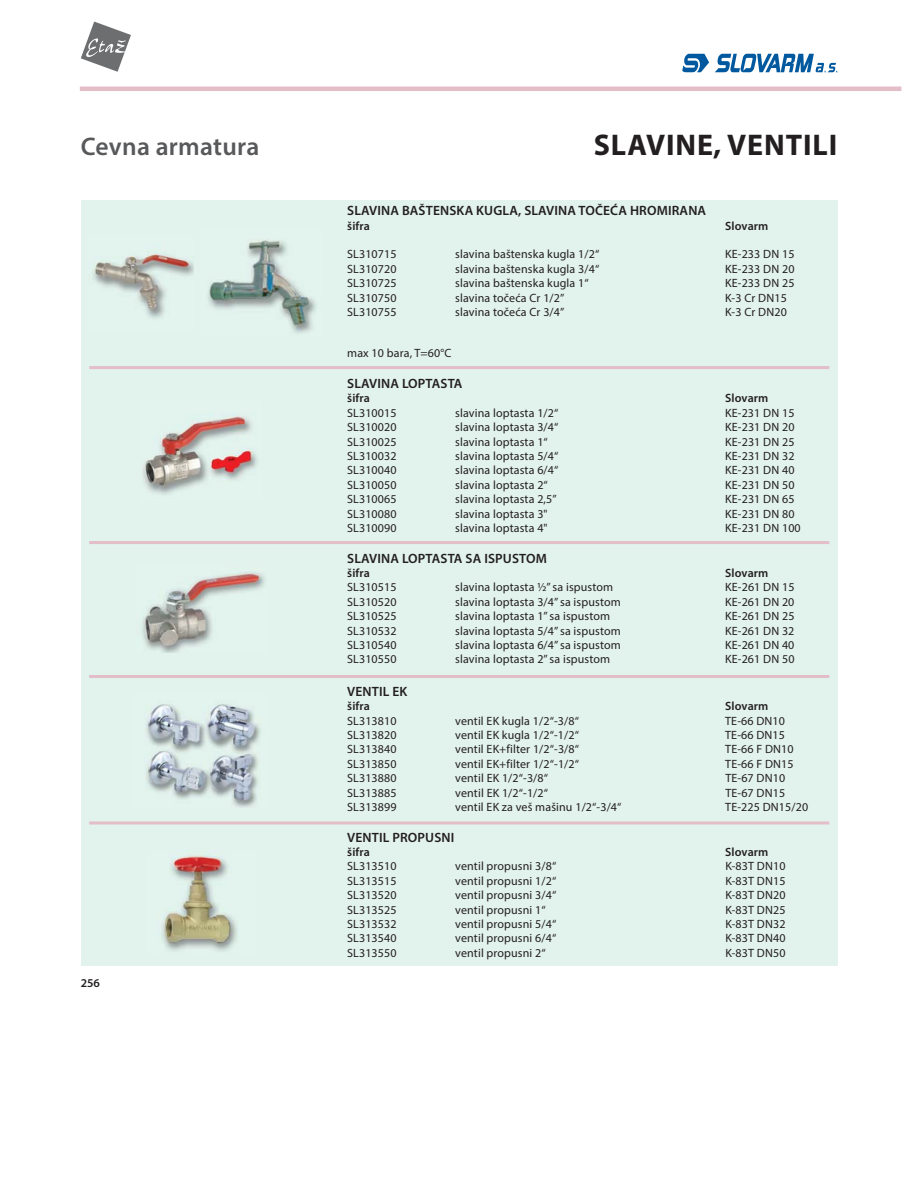
<style>
.page{position:relative;width:918px;height:1188px;background:#fff}
.page>*{position:absolute;margin:0;border:0;box-sizing:border-box;transform-origin:0 0}
.t1{font:700 30px "Myriad Pro";letter-spacing:.03em;color:#231f20}
.t2{font:600 25.5px "Myriad Pro";letter-spacing:.01em;color:#58595b}
.t3{font:600 13.5px "Myriad Pro";letter-spacing:.01em;color:#231f20}
.t4{font:12px "Myriad Pro";letter-spacing:.01em;color:#231f20}
.t5{font:600 12px "Myriad Pro";letter-spacing:.01em;color:#231f20}
</style>
<div class="page">
<hr style="left:80px;top:87px;width:821px;height:4px;background:#e3bdc7">
<svg style="left:81px;top:22px;width:50px;height:50px"></svg>
<div style="left:81px;top:200px;width:757px;height:765px;background:#e2f2ec"></div>
<hr style="left:89px;top:366px;width:740px;height:3px;background:#e3bdc7">
<hr style="left:89px;top:541px;width:740px;height:3px;background:#e3bdc7">
<hr style="left:89px;top:675px;width:740px;height:3px;background:#e3bdc7">
<hr style="left:89px;top:822px;width:740px;height:3px;background:#e3bdc7">
<img style="left:93px;top:252px;width:101px;height:66px">
<img style="left:142px;top:571px;width:123px;height:82px">
<img style="left:208px;top:240px;width:108px;height:93px">
<img style="left:146px;top:704px;width:114px;height:103px">
<img style="left:143px;top:416px;width:114px;height:79px">
<img style="left:162px;top:856px;width:75px;height:95px">
<svg style="left:682px;top:54px;width:27px;height:18px"></svg>
<svg style="left:715px;top:54px;width:123px;height:18px"></svg>
<h2 class="t2" style="left:81px;top:137px;width:180px">Cevna armatura</h2>
<h1 class="t1" style="left:594px;top:127px;width:245px">SLAVINE, VENTILI</h1>
<p class="t5" style="left:81px;top:978px;width:21px">256</p>
<p class="t3" style="left:347px;top:206px;width:360px">SLAVINA BAŠTENSKA KUGLA, SLAVINA TOČEĆA HROMIRANA</p>
<p class="t5" style="left:347px;top:221px;width:24px">šifra</p>
<p class="t5" style="left:725px;top:221px;width:45px">Slovarm</p>
<p class="t4" style="left:347px;top:250px;width:51px">SL310715</p>
<p class="t4" style="left:455px;top:250px;width:146px">slavina baštenska kugla 1/2“</p>
<p class="t4" style="left:725px;top:250px;width:71px">KE-233 DN 15</p>
<p class="t4" style="left:347px;top:264px;width:51px">SL310720</p>
<p class="t4" style="left:455px;top:264px;width:146px">slavina baštenska kugla 3/4“</p>
<p class="t4" style="left:725px;top:264px;width:71px">KE-233 DN 20</p>
<p class="t4" style="left:347px;top:279px;width:51px">SL310725</p>
<p class="t4" style="left:455px;top:279px;width:135px">slavina baštenska kugla 1“</p>
<p class="t4" style="left:725px;top:279px;width:71px">KE-233 DN 25</p>
<p class="t4" style="left:347px;top:293px;width:51px">SL310750</p>
<p class="t4" style="left:455px;top:293px;width:111px">slavina točeća Cr 1/2”</p>
<p class="t4" style="left:725px;top:293px;width:63px">K-3 Cr DN15</p>
<p class="t4" style="left:347px;top:307px;width:51px">SL310755</p>
<p class="t4" style="left:455px;top:307px;width:111px">slavina točeća Cr 3/4”</p>
<p class="t4" style="left:725px;top:307px;width:63px">K-3 Cr DN20</p>
<p class="t4" style="left:347px;top:349px;width:106px">max 10 bara, T=60°C</p>
<p class="t3" style="left:347px;top:378px;width:117px">SLAVINA LOPTASTA</p>
<p class="t5" style="left:347px;top:394px;width:24px">šifra</p>
<p class="t5" style="left:725px;top:394px;width:45px">Slovarm</p>
<p class="t4" style="left:347px;top:408px;width:51px">SL310015</p>
<p class="t4" style="left:455px;top:408px;width:105px">slavina loptasta 1/2“</p>
<p class="t4" style="left:725px;top:408px;width:71px">KE-231 DN 15</p>
<p class="t4" style="left:347px;top:423px;width:51px">SL310020</p>
<p class="t4" style="left:455px;top:423px;width:105px">slavina loptasta 3/4“</p>
<p class="t4" style="left:725px;top:423px;width:71px">KE-231 DN 20</p>
<p class="t4" style="left:347px;top:437px;width:51px">SL310025</p>
<p class="t4" style="left:455px;top:437px;width:94px">slavina loptasta 1“</p>
<p class="t4" style="left:725px;top:437px;width:71px">KE-231 DN 25</p>
<p class="t4" style="left:347px;top:451px;width:51px">SL310032</p>
<p class="t4" style="left:455px;top:451px;width:105px">slavina loptasta 5/4“</p>
<p class="t4" style="left:725px;top:451px;width:71px">KE-231 DN 32</p>
<p class="t4" style="left:347px;top:466px;width:51px">SL310040</p>
<p class="t4" style="left:455px;top:466px;width:105px">slavina loptasta 6/4“</p>
<p class="t4" style="left:725px;top:466px;width:71px">KE-231 DN 40</p>
<p class="t4" style="left:347px;top:480px;width:51px">SL310050</p>
<p class="t4" style="left:455px;top:480px;width:94px">slavina loptasta 2“</p>
<p class="t4" style="left:725px;top:480px;width:71px">KE-231 DN 50</p>
<p class="t4" style="left:347px;top:495px;width:51px">SL310065</p>
<p class="t4" style="left:455px;top:495px;width:103px">slavina loptasta 2,5”</p>
<p class="t4" style="left:725px;top:495px;width:71px">KE-231 DN 65</p>
<p class="t4" style="left:347px;top:509px;width:51px">SL310080</p>
<p class="t4" style="left:455px;top:509px;width:94px">slavina loptasta 3"</p>
<p class="t4" style="left:725px;top:509px;width:71px">KE-231 DN 80</p>
<p class="t4" style="left:347px;top:523px;width:51px">SL310090</p>
<p class="t4" style="left:455px;top:523px;width:94px">slavina loptasta 4"</p>
<p class="t4" style="left:725px;top:523px;width:77px">KE-231 DN 100</p>
<p class="t3" style="left:347px;top:553px;width:201px">SLAVINA LOPTASTA SA ISPUSTOM</p>
<p class="t5" style="left:347px;top:568px;width:24px">šifra</p>
<p class="t5" style="left:725px;top:568px;width:45px">Slovarm</p>
<p class="t4" style="left:347px;top:583px;width:51px">SL310515</p>
<p class="t4" style="left:455px;top:583px;width:160px">slavina loptasta ½” sa ispustom</p>
<p class="t4" style="left:725px;top:583px;width:71px">KE-261 DN 15</p>
<p class="t4" style="left:347px;top:597px;width:51px">SL310520</p>
<p class="t4" style="left:455px;top:597px;width:167px">slavina loptasta 3/4” sa ispustom</p>
<p class="t4" style="left:725px;top:597px;width:71px">KE-261 DN 20</p>
<p class="t4" style="left:347px;top:612px;width:51px">SL310525</p>
<p class="t4" style="left:455px;top:612px;width:157px">slavina loptasta 1” sa ispustom</p>
<p class="t4" style="left:725px;top:612px;width:71px">KE-261 DN 25</p>
<p class="t4" style="left:347px;top:626px;width:51px">SL310532</p>
<p class="t4" style="left:455px;top:626px;width:167px">slavina loptasta 5/4” sa ispustom</p>
<p class="t4" style="left:725px;top:626px;width:71px">KE-261 DN 32</p>
<p class="t4" style="left:347px;top:640px;width:51px">SL310540</p>
<p class="t4" style="left:455px;top:640px;width:167px">slavina loptasta 6/4” sa ispustom</p>
<p class="t4" style="left:725px;top:640px;width:71px">KE-261 DN 40</p>
<p class="t4" style="left:347px;top:655px;width:51px">SL310550</p>
<p class="t4" style="left:455px;top:655px;width:157px">slavina loptasta 2” sa ispustom</p>
<p class="t4" style="left:725px;top:655px;width:71px">KE-261 DN 50</p>
<p class="t3" style="left:347px;top:686px;width:62px">VENTIL EK</p>
<p class="t5" style="left:347px;top:702px;width:24px">šifra</p>
<p class="t5" style="left:725px;top:702px;width:45px">Slovarm</p>
<p class="t4" style="left:347px;top:716px;width:51px">SL313810</p>
<p class="t4" style="left:455px;top:716px;width:125px">ventil EK kugla 1/2“-3/8“</p>
<p class="t4" style="left:725px;top:716px;width:61px">TE-66 DN10</p>
<p class="t4" style="left:347px;top:730px;width:51px">SL313820</p>
<p class="t4" style="left:455px;top:730px;width:125px">ventil EK kugla 1/2“-1/2“</p>
<p class="t4" style="left:725px;top:730px;width:61px">TE-66 DN15</p>
<p class="t4" style="left:347px;top:745px;width:51px">SL313840</p>
<p class="t4" style="left:455px;top:745px;width:125px">ventil EK+filter 1/2“-3/8“</p>
<p class="t4" style="left:725px;top:745px;width:70px">TE-66 F DN10</p>
<p class="t4" style="left:347px;top:759px;width:51px">SL313850</p>
<p class="t4" style="left:455px;top:759px;width:125px">ventil EK+filter 1/2“-1/2“</p>
<p class="t4" style="left:725px;top:759px;width:70px">TE-66 F DN15</p>
<p class="t4" style="left:347px;top:774px;width:51px">SL313880</p>
<p class="t4" style="left:455px;top:774px;width:94px">ventil EK 1/2“-3/8“</p>
<p class="t4" style="left:725px;top:774px;width:61px">TE-67 DN10</p>
<p class="t4" style="left:347px;top:788px;width:51px">SL313885</p>
<p class="t4" style="left:455px;top:788px;width:94px">ventil EK 1/2“-1/2“</p>
<p class="t4" style="left:725px;top:788px;width:61px">TE-67 DN15</p>
<p class="t4" style="left:347px;top:802px;width:51px">SL313899</p>
<p class="t4" style="left:455px;top:802px;width:168px">ventil EK za veš mašinu 1/2“-3/4“</p>
<p class="t4" style="left:725px;top:802px;width:84px">TE-225 DN15/20</p>
<p class="t3" style="left:347px;top:832px;width:109px">VENTIL PROPUSNI</p>
<p class="t5" style="left:347px;top:847px;width:24px">šifra</p>
<p class="t5" style="left:725px;top:847px;width:45px">Slovarm</p>
<p class="t4" style="left:347px;top:862px;width:51px">SL313510</p>
<p class="t4" style="left:455px;top:862px;width:103px">ventil propusni 3/8“</p>
<p class="t4" style="left:725px;top:862px;width:62px">K-83T DN10</p>
<p class="t4" style="left:347px;top:876px;width:51px">SL313515</p>
<p class="t4" style="left:455px;top:876px;width:103px">ventil propusni 1/2“</p>
<p class="t4" style="left:725px;top:876px;width:62px">K-83T DN15</p>
<p class="t4" style="left:347px;top:891px;width:51px">SL313520</p>
<p class="t4" style="left:455px;top:891px;width:103px">ventil propusni 3/4“</p>
<p class="t4" style="left:725px;top:891px;width:62px">K-83T DN20</p>
<p class="t4" style="left:347px;top:905px;width:51px">SL313525</p>
<p class="t4" style="left:455px;top:905px;width:92px">ventil propusni 1“</p>
<p class="t4" style="left:725px;top:905px;width:62px">K-83T DN25</p>
<p class="t4" style="left:347px;top:919px;width:51px">SL313532</p>
<p class="t4" style="left:455px;top:919px;width:103px">ventil propusni 5/4“</p>
<p class="t4" style="left:725px;top:919px;width:62px">K-83T DN32</p>
<p class="t4" style="left:347px;top:934px;width:51px">SL313540</p>
<p class="t4" style="left:455px;top:934px;width:103px">ventil propusni 6/4“</p>
<p class="t4" style="left:725px;top:934px;width:62px">K-83T DN40</p>
<p class="t4" style="left:347px;top:948px;width:51px">SL313550</p>
<p class="t4" style="left:455px;top:948px;width:92px">ventil propusni 2“</p>
<p class="t4" style="left:725px;top:948px;width:62px">K-83T DN50</p>
</div>
